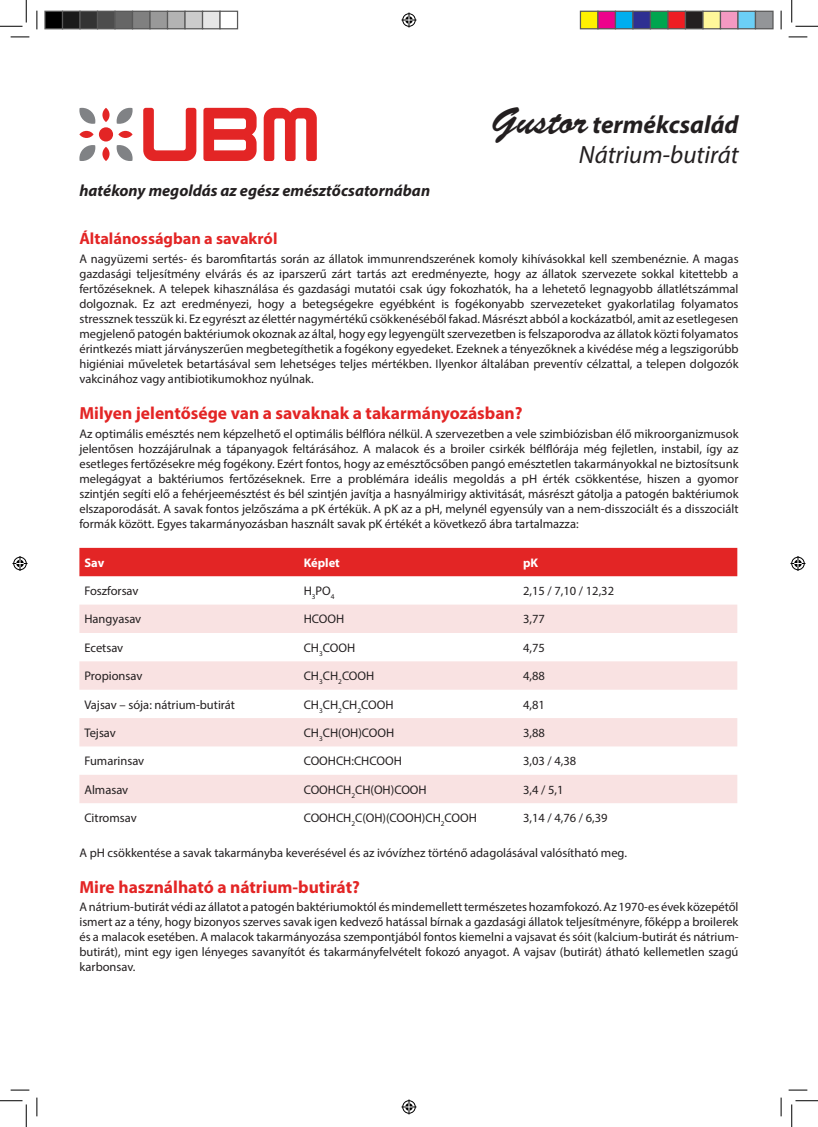
<style>
.page{position:relative;width:818px;height:1127px;background:#fff}
.page>*{position:absolute;margin:0;border:0;box-sizing:border-box;transform-origin:0 0}
.t1{font:italic 25px/30px "Myriad Pro";color:#231f20;text-align:right}
.t2{font:700 17.5px "Myriad Pro";color:#e32525}
.t3{font:italic 700 16.25px "Myriad Pro";color:#231f20}
.t4{font:700 16.25px "Myriad Pro";color:#e32525}
.t5{font:12.5px/15px "Myriad Pro";color:#231f20;text-align:justify}
.t6{font:700 12.5px "Myriad Pro";color:#fff}
.s1{font-family:"Brush Script Std";font-style:normal;font-size:37.5px}
.s2{font-weight:700}
</style>
<div class="page">
<div style="left:79px;top:547px;width:658px;height:29px;background:#e32525"></div>
<svg style="left:79px;top:604px;width:658px;height:199px;fill:#f9e2e2"></svg>
<svg style="left:203px;top:108px;width:54px;height:53px"></svg>
<svg style="left:264px;top:108px;width:53px;height:53px"></svg>
<svg style="left:143px;top:108px;width:53px;height:53px"></svg>
<div style="left:99px;top:127px;width:14px;height:14px;background:#e32525;border-radius:50%"></div>
<svg style="left:79px;top:145px;width:16px;height:16px"></svg>
<svg style="left:117px;top:145px;width:16px;height:16px"></svg>
<svg style="left:117px;top:108px;width:16px;height:16px"></svg>
<svg style="left:79px;top:108px;width:16px;height:16px"></svg>
<svg style="left:79px;top:131px;width:15px;height:7px"></svg>
<svg style="left:118px;top:131px;width:15px;height:7px"></svg>
<svg style="left:102px;top:108px;width:8px;height:14px"></svg>
<svg style="left:102px;top:147px;width:8px;height:14px"></svg>
<svg style="left:11px;top:36px;width:18px;height:2px"></svg>
<svg style="left:788px;top:36px;width:19px;height:2px"></svg>
<svg style="left:11px;top:1089px;width:18px;height:1px"></svg>
<svg style="left:788px;top:1089px;width:19px;height:1px"></svg>
<svg style="left:36px;top:11px;width:2px;height:18px"></svg>
<svg style="left:36px;top:1097px;width:2px;height:18px"></svg>
<svg style="left:780px;top:11px;width:2px;height:18px"></svg>
<svg style="left:780px;top:1097px;width:2px;height:18px"></svg>
<svg style="left:0;top:0;width:27px;height:27px"></svg>
<svg style="left:0;top:1100px;width:27px;height:26px"></svg>
<svg style="left:791px;top:0;width:27px;height:27px"></svg>
<svg style="left:791px;top:1100px;width:27px;height:26px"></svg>
<svg style="left:401px;top:13px;width:15px;height:15px"></svg>
<svg style="left:401px;top:1099px;width:15px;height:15px"></svg>
<svg style="left:13px;top:556px;width:15px;height:15px"></svg>
<svg style="left:790px;top:556px;width:15px;height:15px"></svg>
<div style="left:45px;top:11px;width:18px;height:18px;background:#000"></div>
<div style="left:44px;top:11px;width:19px;height:18px;border:1px solid #595959"></div>
<div style="left:63px;top:11px;width:17px;height:18px;background:#1a1a1a"></div>
<div style="left:62px;top:11px;width:19px;height:18px;border:1px solid #595959"></div>
<div style="left:80px;top:11px;width:18px;height:18px;background:#333"></div>
<div style="left:79px;top:11px;width:19px;height:18px;border:1px solid #595959"></div>
<div style="left:98px;top:11px;width:17px;height:18px;background:#4d4d4d"></div>
<div style="left:97px;top:11px;width:19px;height:18px;border:1px solid #595959"></div>
<div style="left:115px;top:11px;width:18px;height:18px;background:#666"></div>
<div style="left:114px;top:11px;width:19px;height:18px;border:1px solid #595959"></div>
<div style="left:133px;top:11px;width:17px;height:18px;background:#808080"></div>
<div style="left:132px;top:11px;width:19px;height:18px;border:1px solid #595959"></div>
<div style="left:150px;top:11px;width:18px;height:18px;background:#999"></div>
<div style="left:149px;top:11px;width:19px;height:18px;border:1px solid #595959"></div>
<div style="left:168px;top:11px;width:17px;height:18px;background:#b3b3b3"></div>
<div style="left:167px;top:11px;width:19px;height:18px;border:1px solid #595959"></div>
<div style="left:185px;top:11px;width:18px;height:18px;background:#ccc"></div>
<div style="left:184px;top:11px;width:19px;height:18px;border:1px solid #595959"></div>
<div style="left:203px;top:11px;width:17px;height:18px;background:#e6e6e6"></div>
<div style="left:202px;top:11px;width:19px;height:18px;border:1px solid #595959"></div>
<div style="left:219px;top:11px;width:19px;height:18px;border:1px solid #595959"></div>
<div style="left:580px;top:11px;width:18px;height:18px;background:#fff101"></div>
<div style="left:580px;top:11px;width:18px;height:18px;border:1px solid #595959"></div>
<div style="left:598px;top:11px;width:17px;height:18px;background:#ed028c"></div>
<div style="left:597px;top:11px;width:19px;height:18px;border:1px solid #595959"></div>
<div style="left:615px;top:11px;width:18px;height:18px;background:#00aeef"></div>
<div style="left:615px;top:11px;width:18px;height:18px;border:1px solid #595959"></div>
<div style="left:633px;top:11px;width:17px;height:18px;background:#2e3092"></div>
<div style="left:632px;top:11px;width:19px;height:18px;border:1px solid #595959"></div>
<div style="left:650px;top:11px;width:18px;height:18px;background:#00a54f"></div>
<div style="left:650px;top:11px;width:18px;height:18px;border:1px solid #595959"></div>
<div style="left:668px;top:11px;width:17px;height:18px;background:#ee1d23"></div>
<div style="left:667px;top:11px;width:19px;height:18px;border:1px solid #595959"></div>
<div style="left:685px;top:11px;width:18px;height:18px;background:#231f20"></div>
<div style="left:685px;top:11px;width:18px;height:18px;border:1px solid #595959"></div>
<div style="left:703px;top:11px;width:17px;height:18px;background:#fff79a"></div>
<div style="left:702px;top:11px;width:19px;height:18px;border:1px solid #595959"></div>
<div style="left:720px;top:11px;width:18px;height:18px;background:#f499c2"></div>
<div style="left:720px;top:11px;width:18px;height:18px;border:1px solid #595959"></div>
<div style="left:738px;top:11px;width:17px;height:18px;background:#6bcff6"></div>
<div style="left:737px;top:11px;width:19px;height:18px;border:1px solid #595959"></div>
<div style="left:755px;top:11px;width:18px;height:18px;background:#939598"></div>
<div style="left:755px;top:11px;width:18px;height:18px;border:1px solid #595959"></div>
<h3 class="t3" style="left:79px;top:180px;width:352px">hatékony megoldás az egész emésztőcsatornában</h3>
<h1 class="t1" style="left:491px;top:110px;width:249px"><span class="s1">Gustor</span> <span class="s2">termékcsalád<br></span>Nátrium-butirát</h1>
<h3 class="t4" style="left:79px;top:228px;width:200px">Általánosságban a savakról</h3>
<p class="t5" style="left:79px;top:251px;width:661px">A nagyüzemi sertés- és baromfitartás során az állatok immunrendszerének komoly kihívásokkal kell szembenéznie. A magas gazdasági teljesítmény elvárás és az iparszerű zárt tartás azt eredményezte, hogy az állatok szervezete sokkal kitettebb a fertőzéseknek. A telepek kihasználása és gazdasági mutatói csak úgy fokozhatók, ha a lehetető legnagyobb állatlétszámmal dolgoznak. Ez azt eredményezi, hogy a betegségekre egyébként is fogékonyabb szervezeteket gyakorlatilag folyamatos stressznek tesszük ki. Ez egyrészt az élettér nagymértékű csökkenéséből fakad. Másrészt abból a kockázatból, amit az esetlegesen megjelenő patogén baktériumok okoznak az által, hogy egy legyengült szervezetben is felszaporodva az állatok közti folyamatos érintkezés miatt járványszerűen megbetegíthetik a fogékony egyedeket. Ezeknek a tényezőknek a kivédése még a legszigorúbb higiéniai műveletek betartásával sem lehetséges teljes mértékben. Ilyenkor általában preventív célzattal, a telepen dolgozók vakcinához vagy antibiotikumokhoz nyúlnak.</p>
<h2 class="t2" style="left:79px;top:401px;width:445px">Milyen jelentősége van a savaknak a takarmányozásban?</h2>
<p class="t5" style="left:79px;top:426px;width:661px">Az optimális emésztés nem képzelhető el optimális bélflóra nélkül. A szervezetben a vele szimbiózisban élő mikroorganizmusok jelentősen hozzájárulnak a tápanyagok feltárásához. A malacok és a broiler csirkék bélflórája még fejletlen, instabil, így az esetleges fertőzésekre még fogékony. Ezért fontos, hogy az emésztőcsőben pangó emésztetlen takarmányokkal ne biztosítsunk melegágyat a baktériumos fertőzéseknek. Erre a problémára ideális megoldás a pH érték csökkentése, hiszen a gyomor szintjén segíti elő a fehérjeemésztést és bél szintjén javítja a hasnyálmirigy aktivitását, másrészt gátolja a patogén baktériumok elszaporodását. A savak fontos jelzőszáma a pK értékük. A pK az a pH, melynél egyensúly van a nem-disszociált és a disszociált formák között. Egyes takarmányozásban használt savak pK értékét a következő ábra tartalmazza:</p>
<p class="t6" style="left:84px;top:554px;width:21px">Sav</p>
<p class="t6" style="left:304px;top:554px;width:38px">Képlet</p>
<p class="t6" style="left:523px;top:554px;width:17px">pK</p>
<p class="t5" style="left:84px;top:583px;width:56px">Foszforsav</p>
<p class="t5" style="left:304px;top:583px;width:32px">H<sub>3</sub>PO<sub>4</sub></p>
<p class="t5" style="left:523px;top:583px;width:93px">2,15 / 7,10 / 12,32</p>
<p class="t5" style="left:84px;top:611px;width:58px">Hangyasav</p>
<p class="t5" style="left:304px;top:611px;width:42px">HCOOH</p>
<p class="t5" style="left:523px;top:611px;width:23px">3,77</p>
<p class="t5" style="left:84px;top:639px;width:40px">Ecetsav</p>
<p class="t5" style="left:304px;top:639px;width:53px">CH<sub>3</sub>COOH</p>
<p class="t5" style="left:523px;top:639px;width:23px">4,75</p>
<p class="t5" style="left:84px;top:668px;width:60px">Propionsav</p>
<p class="t5" style="left:304px;top:668px;width:72px">CH<sub>3</sub>CH<sub>2</sub>COOH</p>
<p class="t5" style="left:523px;top:668px;width:23px">4,88</p>
<p class="t5" style="left:84px;top:696px;width:152px">Vajsav – sója: nátrium-butirát</p>
<p class="t5" style="left:304px;top:696px;width:91px">CH<sub>3</sub>CH<sub>2</sub>CH<sub>2</sub>COOH</p>
<p class="t5" style="left:523px;top:696px;width:23px">4,81</p>
<p class="t5" style="left:84px;top:725px;width:33px">Tejsav</p>
<p class="t5" style="left:304px;top:725px;width:92px">CH<sub>3</sub>CH(OH)COOH</p>
<p class="t5" style="left:523px;top:725px;width:23px">3,88</p>
<p class="t5" style="left:84px;top:753px;width:61px">Fumarinsav</p>
<p class="t5" style="left:304px;top:753px;width:100px">COOHCH:CHCOOH</p>
<p class="t5" style="left:523px;top:753px;width:55px">3,03 / 4,38</p>
<p class="t5" style="left:84px;top:781px;width:45px">Almasav</p>
<p class="t5" style="left:304px;top:781px;width:124px">COOHCH<sub>2</sub>CH(OH)COOH</p>
<p class="t5" style="left:523px;top:781px;width:42px">3,4 / 5,1</p>
<p class="t5" style="left:84px;top:810px;width:54px">Citromsav</p>
<p class="t5" style="left:304px;top:810px;width:175px">COOHCH<sub>2</sub>C(OH)(COOH)CH<sub>2</sub>COOH</p>
<p class="t5" style="left:523px;top:810px;width:86px">3,14 / 4,76 / 6,39</p>
<p class="t5" style="left:79px;top:844px;width:549px">A pH csökkentése a savak takarmányba keverésével és az ivóvízhez történő adagolásával valósítható meg.</p>
<h2 class="t2" style="left:79px;top:875px;width:282px">Mire használható a nátrium-butirát?</h2>
<p class="t5" style="left:79px;top:899px;width:661px">A nátrium-butirát védi az állatot a patogén baktériumoktól és mindemellett természetes hozamfokozó. Az 1970-es évek közepétől ismert az a tény, hogy bizonyos szerves savak igen kedvező hatással bírnak a gazdasági állatok teljesítményre, főképp a broilerek és a malacok esetében. A malacok takarmányozása szempontjából fontos kiemelni a vajsavat és sóit (kalcium-butirát és nátrium&shy;butirát), mint egy igen lényeges savanyítót és takarmányfelvételt fokozó anyagot. A vajsav (butirát) átható kellemetlen szagú karbonsav.</p>
</div>
